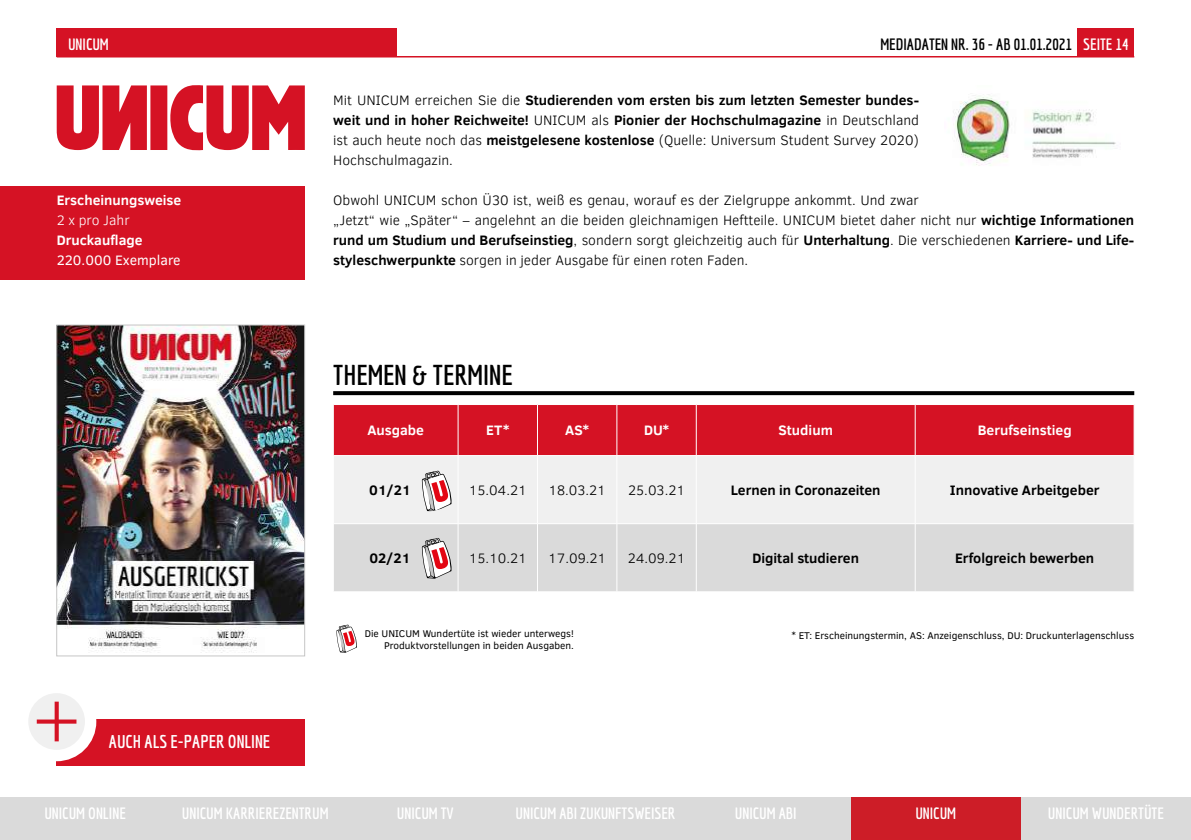
<style>
.page{position:relative;width:1191px;height:840px;background:#fff}
.page>*{position:absolute;margin:0;border:0;box-sizing:border-box;transform-origin:0 0}
.t1{font:700 28px "Economica";color:#000}
.t2{font:700 18px "Economica";color:#fff}
.t3{font:700 16px "Economica";color:#fff}
.t4{font:700 16px "Economica";color:#000}
.t5{font:300 14px/20px "Clear Sans";color:#000}
.t6{font:700 14px/20px "Clear Sans";color:#000;text-align:justify}
.t7{font:700 14px "Clear Sans";color:#fff}
.t8{font:14px "Clear Sans";color:#fff}
.t9{font:300 14px "Clear Sans";color:#fff}
.t10{font:10px/12px "Clear Sans";color:#000;text-align:right}
.s1{color:#fff}
.s2{font-weight:300}
.s3{font-weight:700}
</style>
<div class="page">
<div style="left:1077px;top:28px;width:57px;height:29px;background:#d51224"></div>
<hr style="left:57px;top:56px;width:1077px;height:1px;background:#d51224">
<div style="left:57px;top:28px;width:340px;height:29px;background:#d51224"></div>
<svg style="left:57px;top:85px;width:248px;height:66px"></svg>
<svg style="left:333px;top:391px;width:801px;height:4px;fill:#000"></svg>
<div style="left:334px;top:405px;width:799px;height:50px;background:#d51224"></div>
<div style="left:334px;top:456px;width:799px;height:67px;background:#f0f0f0"></div>
<div style="left:334px;top:524px;width:799px;height:67px;background:#dadada"></div>
<hr style="left:915px;top:455px;width:1px;height:68px;background:#fff">
<hr style="left:915px;top:523px;width:1px;height:68px;background:#fff">
<hr style="left:458px;top:404px;width:1px;height:51px;background:#fff">
<hr style="left:537px;top:404px;width:1px;height:51px;background:#fff">
<hr style="left:616px;top:404px;width:1px;height:51px;background:#fff">
<hr style="left:696px;top:404px;width:1px;height:51px;background:#fff">
<hr style="left:915px;top:404px;width:1px;height:51px;background:#fff">
<hr style="left:458px;top:455px;width:1px;height:68px;background:#fff">
<hr style="left:537px;top:455px;width:1px;height:68px;background:#fff">
<hr style="left:616px;top:455px;width:1px;height:68px;background:#fff">
<hr style="left:696px;top:455px;width:1px;height:68px;background:#fff">
<hr style="left:458px;top:523px;width:1px;height:68px;background:#fff">
<hr style="left:537px;top:523px;width:1px;height:68px;background:#fff">
<hr style="left:616px;top:523px;width:1px;height:68px;background:#fff">
<hr style="left:696px;top:523px;width:1px;height:68px;background:#fff">
<svg style="left:336px;top:624px;width:21px;height:28px"></svg>
<svg style="left:422px;top:470px;width:33px;height:41px"></svg>
<svg style="left:422px;top:537px;width:33px;height:41px"></svg>
<img style="left:58px;top:326px;width:245px;height:327px">
<div style="left:56px;top:324px;width:249px;height:331px;border:1px solid #c6c6c6"></div>
<div style="left:57px;top:718px;width:248px;height:47px;background:#d51224"></div>
<svg style="left:23px;top:687px;width:68px;height:68px"></svg>
<div style="left:17px;top:681px;width:79px;height:79px;border:11px solid #fff;border-radius:50%"></div>
<svg style="left:37px;top:701px;width:39px;height:40px"></svg>
<img style="left:953px;top:94px;width:163px;height:72px">
<div style="left:0;top:186px;width:305px;height:93px;background:#d51224"></div>
<div style="left:1020px;top:797px;width:171px;height:42px;background:#dadada"></div>
<div style="left:850px;top:797px;width:170px;height:42px;background:#cd1d27"></div>
<div style="left:170px;top:797px;width:170px;height:42px;background:#dadada"></div>
<div style="left:0;top:797px;width:170px;height:42px;background:#dadada"></div>
<div style="left:340px;top:797px;width:170px;height:42px;background:#dadada"></div>
<div style="left:510px;top:797px;width:170px;height:42px;background:#dadada"></div>
<div style="left:680px;top:797px;width:170px;height:42px;background:#dadada"></div>
<p class="t3" style="left:68px;top:35px;width:42px">UNICUM</p>
<p class="t7" style="left:57px;top:190px;width:126px">Erscheinungsweise</p>
<p class="t9" style="left:57px;top:211px;width:75px">2 x pro Jahr</p>
<p class="t7" style="left:57px;top:230px;width:87px">Druckauflage</p>
<p class="t8" style="left:57px;top:251px;width:125px">220.000 Exemplare</p>
<p class="t2" style="left:109px;top:730px;width:163px">AUCH ALS E-PAPER ONLINE</p>
<p class="t4" style="left:880px;top:35px;width:250px">MEDIADATEN NR. 36 - AB 01.01.2021 <span class="s1">SEITE 14</span></p>
<p class="t6" style="left:333px;top:90px;width:587px"><span class="s2">Mit UNICUM erreichen Sie die</span> Studierenden vom ersten bis zum letzten Semester bundes&shy;weit und in hoher Reichweite! <span class="s2">UNICUM als</span> Pionier der Hochschulmagazine <span class="s2">in Deutschland ist auch heute noch das</span> meistgelesene kostenlose <span class="s2">(Quelle: Universum Student Survey 2020)<br>Hochschulmagazin.</span></p>
<p class="t5" style="left:333px;top:190px;width:802px">Obwohl UNICUM schon Ü30 ist, weiß es genau, worauf es der Zielgruppe ankommt. Und zwar<br>„Jetzt“ wie „Später“ – angelehnt an die beiden gleichnamigen Heftteile. UNICUM bietet daher nicht nur <span class="s3">wichtige Informationen rund um Studium und Berufseinstieg</span>, sondern sorgt gleichzeitig auch für <span class="s3">Unterhaltung</span>. Die verschiedenen <span class="s3">Karriere- und Life&shy;styleschwerpunkte</span> sorgen in jeder Ausgabe für einen roten Faden.</p>
<h1 class="t1" style="left:333px;top:359px;width:181px">THEMEN &amp; TERMINE</h1>
<p class="t7" style="left:367px;top:420px;width:58px">Ausgabe</p>
<p class="t7" style="left:486px;top:420px;width:24px">ET*</p>
<p class="t7" style="left:565px;top:420px;width:25px">AS*</p>
<p class="t7" style="left:644px;top:420px;width:27px">DU*</p>
<p class="t7" style="left:778px;top:420px;width:56px">Studium</p>
<p class="t7" style="left:977px;top:420px;width:95px">Berufseinstieg</p>
<p class="t6" style="left:369px;top:479px;width:43px">01/21</p>
<p class="t5" style="left:469px;top:479px;width:59px">15.04.21</p>
<p class="t5" style="left:548px;top:479px;width:59px">18.03.21</p>
<p class="t5" style="left:628px;top:479px;width:58px">25.03.21</p>
<p class="t6" style="left:731px;top:479px;width:151px">Lernen in Coronazeiten</p>
<p class="t6" style="left:949px;top:479px;width:151px">Innovative Arbeitgeber</p>
<p class="t6" style="left:369px;top:547px;width:43px">02/21</p>
<p class="t5" style="left:469px;top:547px;width:59px">15.10.21</p>
<p class="t5" style="left:548px;top:547px;width:59px">17.09.21</p>
<p class="t5" style="left:628px;top:547px;width:59px">24.09.21</p>
<p class="t6" style="left:752px;top:547px;width:108px">Digital studieren</p>
<p class="t6" style="left:955px;top:547px;width:141px">Erfolgreich bewerben</p>
<p class="t10" style="left:365px;top:627px;width:211px">Die UNICUM Wundertüte ist wieder unterwegs!<br>Produktvorstellungen in beiden Ausgaben.</p>
<p class="t10" style="left:791px;top:629px;width:344px">* ET: Erscheinungstermin, AS: Anzeigenschluss, DU: Druckunterlagenschluss</p>
<p class="t3" style="left:44px;top:803px;width:83px">UNICUM ONLINE</p>
<p class="t3" style="left:182px;top:803px;width:148px">UNICUM KARRIEREZENTRUM</p>
<p class="t3" style="left:397px;top:803px;width:58px">UNICUM TV</p>
<p class="t3" style="left:515px;top:803px;width:161px">UNICUM ABI ZUKUNFTSWEISER</p>
<p class="t3" style="left:735px;top:803px;width:63px">UNICUM ABI</p>
<p class="t3" style="left:915px;top:803px;width:42px">UNICUM</p>
<p class="t3" style="left:1048px;top:803px;width:117px">UNICUM WUNDERTÜTE</p>
<p class="t3" style="left:36px;top:803px;width:83px">UNICUM ONLINE</p>
</div>
